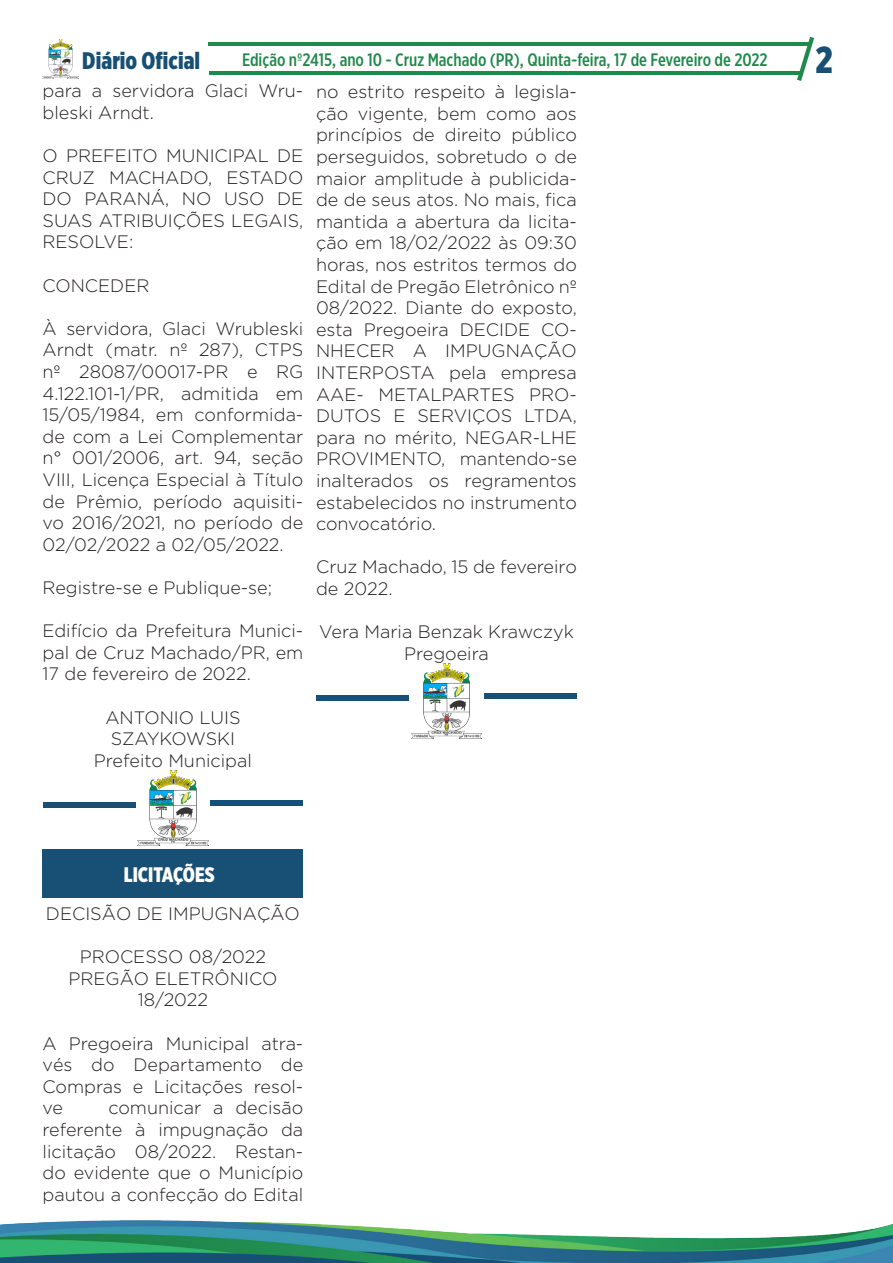
<style>
.page{position:relative;width:893px;height:1263px;background:#fff}
.page>*{position:absolute;margin:0;border:0;box-sizing:border-box;transform-origin:0 0}
.t1{font:900 37.5px "Gotham X Narrow";color:#175074}
.t2{font:900 24px "Gotham X Narrow";color:#175074}
.t3{font:900 21px "Gotham X Narrow";color:#fff}
.t4{font:300 18px/21.6px "Gotham Pro";color:#231f20;text-align:justify}
.t5{font:500 18px "Gotham X Narrow";color:#20894d}
</style>
<div class="page">
<img style="left:43px;top:40px;width:36px;height:38px">
<svg style="left:208px;top:37px;width:606px;height:44px"></svg>
<img style="left:0;top:1220px;width:893px;height:43px">
<svg style="left:43px;top:803px;width:92px;height:5px"></svg>
<img style="left:138px;top:770px;width:70px;height:76px">
<svg style="left:210px;top:800px;width:93px;height:5px"></svg>
<div style="left:43px;top:849px;width:260px;height:49px;background:#175074"></div>
<svg style="left:316px;top:696px;width:93px;height:5px"></svg>
<img style="left:411px;top:663px;width:71px;height:76px">
<svg style="left:484px;top:693px;width:93px;height:5px"></svg>
<p class="t2" style="left:82px;top:45px;width:119px">Diário Oficial</p>
<p class="t5" style="left:242px;top:48px;width:527px">Edição nº2415, ano 10 - Cruz Machado (PR), Quinta-feira, 17 de Fevereiro de 2022</p>
<p class="t1" style="left:815px;top:36px;width:19px">2</p>
<p class="t4" style="left:43px;top:80px;width:262px">para a servidora Glaci Wru&shy;bleski Arndt.</p>
<p class="t4" style="left:43px;top:145px;width:262px">O PREFEITO MUNICIPAL DE CRUZ MACHADO, ESTADO DO PARANÁ, NO USO DE SUAS ATRIBUIÇÕES LEGAIS, RESOLVE:</p>
<p class="t4" style="left:43px;top:275px;width:108px">CONCEDER</p>
<p class="t4" style="left:43px;top:318px;width:262px">À servidora, Glaci Wrubleski Arndt (matr. nº 287), CTPS nº 28087/00017-PR e RG 4.122.101-1/PR, admitida em 15/05/1984, em conformida&shy;de com a Lei Complementar n° 001/2006, art. 94, seção VIII, Licença Especial à Título de Prêmio, período aquisiti&shy;vo 2016/2021, no período de 02/02/2022 a 02/05/2022.</p>
<p class="t4" style="left:43px;top:577px;width:231px">Registre-se e Publique-se;</p>
<p class="t4" style="left:43px;top:620px;width:262px">Edifício da Prefeitura Munici&shy;pal de Cruz Machado/PR, em 17 de fevereiro de 2022.</p>
<p class="t4" style="left:105px;top:707px;width:137px;text-align:center">ANTONIO LUIS<br>SZAYKOWSKI</p>
<p class="t4" style="left:94px;top:750px;width:160px">Prefeito Municipal</p>
<p class="t4" style="left:316px;top:81px;width:262px">no estrito respeito à legisla&shy;ção vigente, bem como aos princípios de direito público perseguidos, sobretudo o de maior amplitude à publicida&shy;de de seus atos. No mais, fica mantida a abertura da licita&shy;ção em 18/02/2022 às 09:30 horas, nos estritos termos do Edital de Pregão Eletrônico nº 08/2022. Diante do exposto, esta Pregoeira DECIDE CO-NHECER A IMPUGNAÇÃO INTERPOSTA pela empresa AAE- METALPARTES PRO-DUTOS E SERVIÇOS LTDA, para no mérito, NEGAR-LHE PROVIMENTO, mantendo-se inalterados os regramentos estabelecidos no instrumento convocatório.</p>
<p class="t4" style="left:316px;top:556px;width:262px">Cruz Machado, 15 de fevereiro de 2022.</p>
<p class="t4" style="left:319px;top:621px;width:256px">Vera Maria Benzak Krawczyk</p>
<p class="t4" style="left:404px;top:643px;width:86px">Pregoeira</p>
<p class="t3" style="left:124px;top:862px;width:92px">LICITAÇÕES</p>
<p class="t4" style="left:46px;top:903px;width:255px">DECISÃO DE IMPUGNAÇÃO</p>
<p class="t4" style="left:80px;top:946px;width:188px">PROCESSO 08/2022</p>
<p class="t4" style="left:69px;top:968px;width:210px;text-align:center">PREGÃO ELETRÔNICO<br>18/2022</p>
<p class="t4" style="left:43px;top:1033px;width:262px">A Pregoeira Municipal atra&shy;vés do Departamento de Compras e Licitações resol&shy;ve</p>
<p class="t4" style="left:43px;top:1097px;width:262px;text-indent:66px">comunicar a decisão referente à impugnação da licitação 08/2022. Restan&shy;do evidente que o Município pautou a confecção do Edital</p>
</div>
